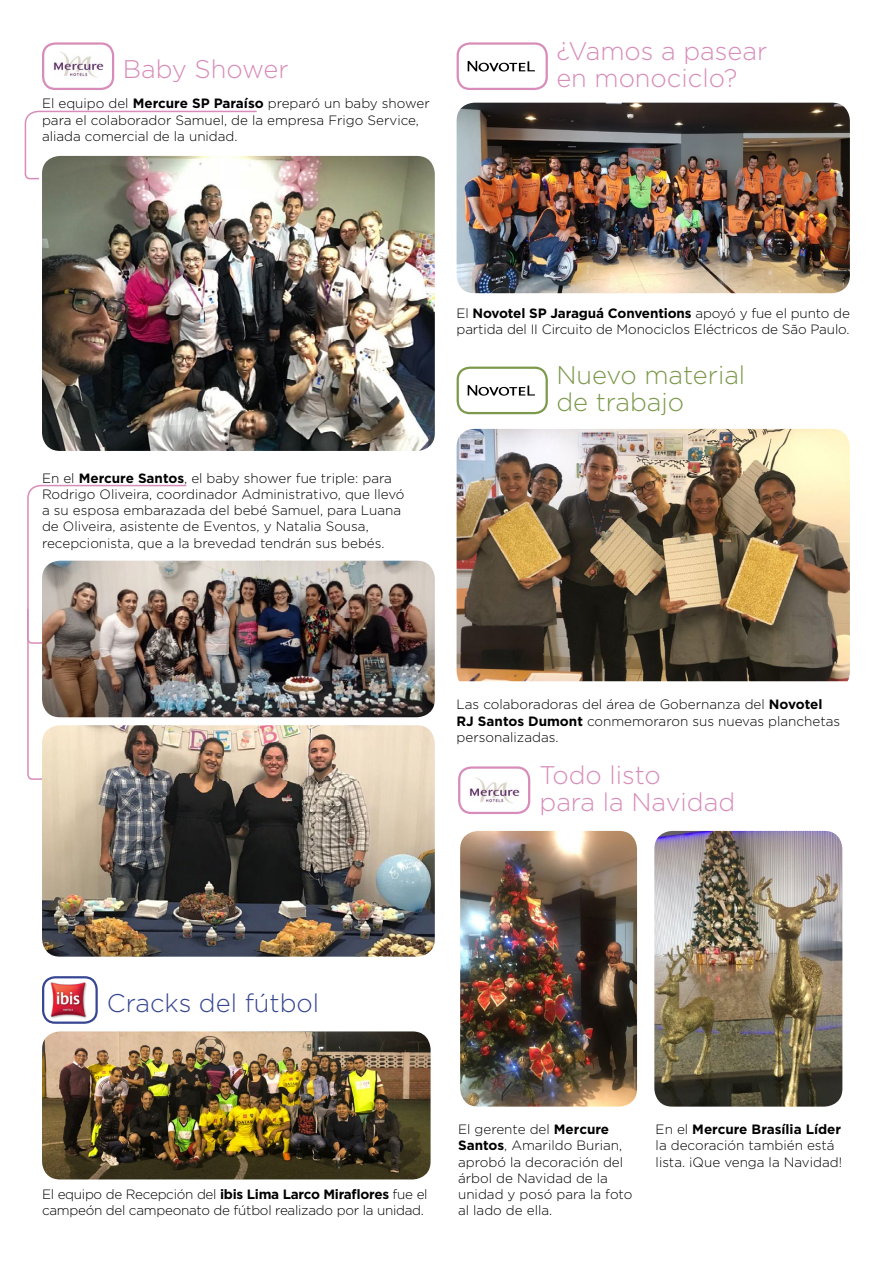
<style>
.page{position:relative;width:893px;height:1263px;background:#fff}
.page>*{position:absolute;margin:0;border:0;box-sizing:border-box;transform-origin:0 0}
.t1{font:300 25.5px/27px "Gotham";color:#d88cb9}
.t2{font:300 25.5px/27px "Gotham";color:#7c994c}
.t3{font:300 25.5px "Gotham";color:#374692}
.t4{font:300 13.5px/16.2px "Gotham";color:#000}
.t5{font:300 13.5px/16.2px "Gotham";letter-spacing:-.02em;color:#000}
.s1{font-weight:700}
</style>
<div class="page">
<div style="left:42px;top:42px;width:72px;height:48px;border:2px solid #d88cb9;border-radius:12px"></div>
<div style="left:457px;top:42px;width:91px;height:48px;border:2px solid #d88cb9;border-radius:12px"></div>
<img style="left:53px;top:52px;width:51px;height:25px">
<img style="left:42px;top:156px;width:393px;height:295px">
<img style="left:42px;top:725px;width:393px;height:232px">
<img style="left:188px;top:561px;width:247px;height:156px">
<svg style="left:24px;top:110px;width:234px;height:70px"></svg>
<img style="left:27px;top:484px;width:161px;height:296px">
<svg style="left:27px;top:607px;width:17px;height:37px"></svg>
<img style="left:457px;top:103px;width:393px;height:190px">
<svg style="left:468px;top:61px;width:67px;height:11px"></svg>
<div style="left:457px;top:367px;width:91px;height:47px;border:2px solid #7c994c;border-radius:12px"></div>
<svg style="left:468px;top:385px;width:67px;height:11px"></svg>
<img style="left:457px;top:429px;width:393px;height:252px">
<div style="left:458px;top:766px;width:72px;height:48px;border:2px solid #d88cb9;border-radius:12px"></div>
<img style="left:460px;top:831px;width:177px;height:275px">
<img style="left:654px;top:831px;width:188px;height:275px">
<div style="left:42px;top:976px;width:56px;height:48px;border:2px solid #374692;border-radius:12px"></div>
<img style="left:42px;top:1031px;width:389px;height:148px">
<img style="left:469px;top:777px;width:51px;height:26px">
<img style="left:50px;top:979px;width:37px;height:39px">
<h1 class="t1" style="left:123px;top:55px;width:167px">Baby Shower</h1>
<p class="t4" style="left:42px;top:95px;width:389px">El equipo del <span class="s1">Mercure SP Paraíso</span> preparó un baby shower para el colaborador Samuel, de la empresa Frigo Service, aliada comercial de la unidad.</p>
<h1 class="t1" style="left:556px;top:37px;width:213px">¿Vamos a pasear en monociclo?</h1>
<p class="t4" style="left:42px;top:470px;width:364px">En el <span class="s1">Mercure Santos</span>, el baby shower fue triple: para Rodrigo Oliveira, coordinador Administrativo, que llevó a su esposa embarazada del bebé Samuel, para Luana de Oliveira, asistente de Eventos, y Natalia Sousa, recepcionista, que a la brevedad tendrán sus bebés.</p>
<p class="t4" style="left:457px;top:305px;width:395px">El <span class="s1">Novotel SP Jaraguá Conventions</span> apoyó y fue el punto de partida del II Circuito de Monociclos Eléctricos de São Paulo.</p>
<h1 class="t2" style="left:556px;top:361px;width:190px">Nuevo material de trabajo</h1>
<p class="t4" style="left:457px;top:696px;width:385px">Las colaboradoras del área de Gobernanza del <span class="s1">Novotel<br>RJ Santos Dumont</span> conmemoraron sus nuevas planchetas personalizadas.</p>
<h1 class="t1" style="left:539px;top:761px;width:197px">Todo listo<br>para la Navidad</h1>
<h1 class="t3" style="left:107px;top:987px;width:214px">Cracks del fútbol</h1>
<p class="t5" style="left:42px;top:1185px;width:387px">El equipo de Recepción del <span class="s1">ibis Lima Larco Miraflores</span> fue el campeón del campeonato de fútbol realizado por la unidad.</p>
<p class="t4" style="left:458px;top:1121px;width:176px">El gerente del <span class="s1">Mercure<br>Santos</span>, Amarildo Burian, aprobó la decoración del árbol de Navidad de la unidad y posó para la foto al lado de ella.</p>
<p class="t4" style="left:656px;top:1121px;width:188px">En el <span class="s1">Mercure Brasília Líder </span>la decoración también está lista. ¡Que venga la Navidad!</p>
</div>
